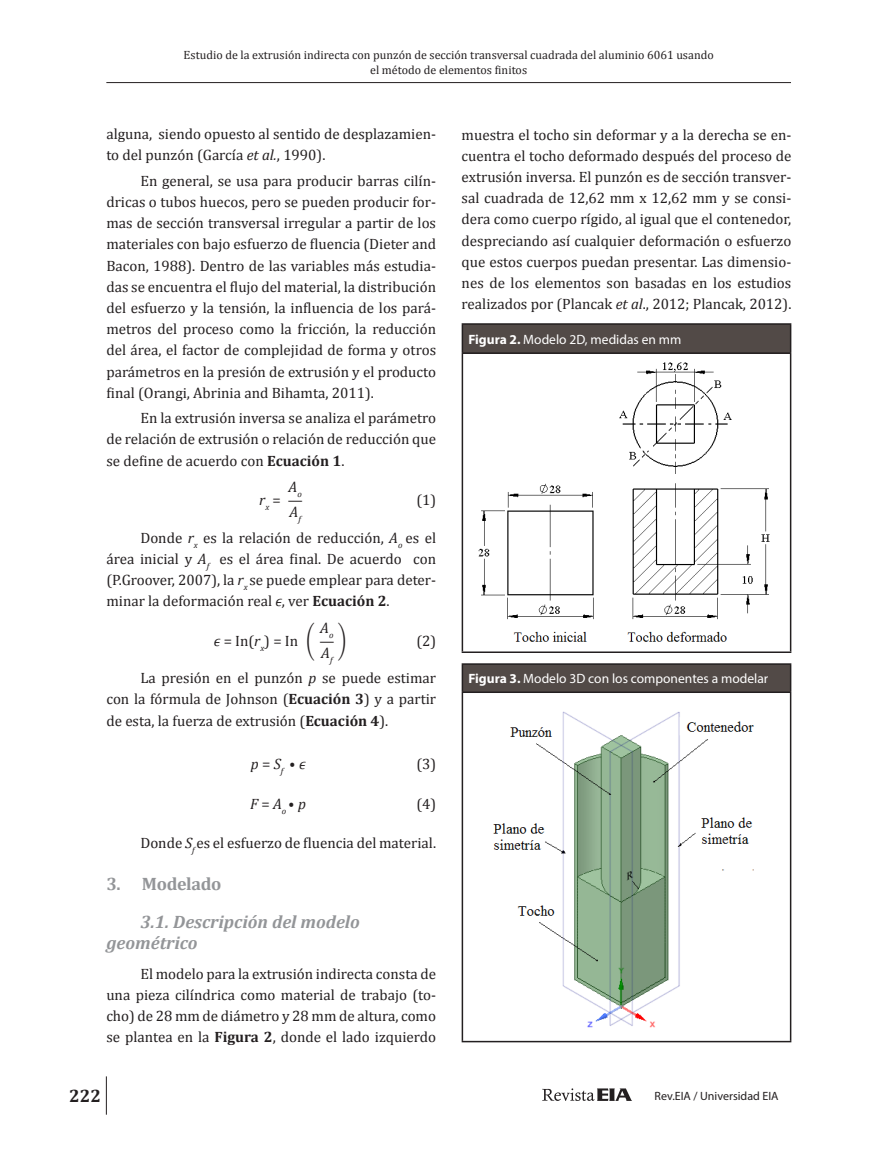
<style>
.page{position:relative;width:885px;height:1170px;background:#fff}
.page>*{position:absolute;margin:0;border:0;box-sizing:border-box;transform-origin:0 0}
.t1{font:italic 700 18px/21.1px "Cambria";color:#939598}
.t2{font:700 18px "Cambria";letter-spacing:-.02em;color:#939598}
.t3{font:700 18px "Cambria";color:#231f20}
.t4{font:15px/21.1px "Cambria";color:#231f20;text-align:justify}
.t5{font:italic 15px/13.5px "Cambria";color:#231f20;text-align:right}
.t6{font:13.5px "Myriad Pro";color:#fff}
.t7{font:12px/14.4px "Cambria";color:#231f20;text-align:center}
.t8{font:12px "Myriad Pro";color:#231f20}
.s1{font-style:italic}
.s2{font-weight:700}
.s3{font-style:normal}
</style>
<div class="page">
<hr style="left:106px;top:82px;width:684px;height:1px;background:#231f20">
<hr style="left:106px;top:1076px;width:1px;height:38px;background:#231f20">
<svg style="left:542px;top:1088px;width:90px;height:12px"></svg>
<div style="left:462px;top:324px;width:328px;height:29px;background:#524a47"></div>
<hr style="left:461px;top:354px;width:2px;height:297px;background:#231f20">
<hr style="left:789px;top:354px;width:2px;height:297px;background:#231f20">
<hr style="left:461px;top:651px;width:330px;height:2px;background:#231f20">
<hr style="left:461px;top:325px;width:2px;height:27px;background:#231f20">
<hr style="left:461px;top:323px;width:330px;height:2px;background:#231f20">
<hr style="left:789px;top:325px;width:2px;height:27px;background:#231f20">
<hr style="left:461px;top:352px;width:330px;height:2px;background:#231f20">
<img style="left:478px;top:362px;width:292px;height:280px">
<div style="left:462px;top:664px;width:328px;height:28px;background:#524a47"></div>
<hr style="left:461px;top:693px;width:2px;height:347px;background:#231f20">
<hr style="left:789px;top:693px;width:2px;height:347px;background:#231f20">
<hr style="left:461px;top:1040px;width:330px;height:2px;background:#231f20">
<hr style="left:461px;top:664px;width:2px;height:27px;background:#231f20">
<hr style="left:461px;top:663px;width:330px;height:1px;background:#231f20">
<hr style="left:789px;top:664px;width:2px;height:27px;background:#231f20">
<hr style="left:461px;top:691px;width:330px;height:2px;background:#231f20">
<img style="left:493px;top:711px;width:261px;height:317px">
<p class="t7" style="left:184px;top:48px;width:531px">Estudio de la extrusión indirecta con punzón de sección transversal cuadrada del aluminio 6061 usando el método de elementos finitos</p>
<p class="t4" style="left:106px;top:123px;width:331px">alguna, siendo opuesto al sentido de desplazamien&shy;to del punzón (García <span class="s1">et al.</span>, 1990).</p>
<p class="t4" style="left:106px;top:170px;width:331px;text-indent:34px">En general, se usa para producir barras cilín&shy;dricas o tubos huecos, pero se pueden producir for&shy;mas de sección transversal irregular a partir de los materiales con bajo esfuerzo de fluencia (Dieter and Bacon, 1988). Dentro de las variables más estudia&shy;das se encuentra el flujo del material, la distribución del esfuerzo y la tensión, la influencia de los pará&shy;metros del proceso como la fricción, la reducción del área, el factor de complejidad de forma y otros parámetros en la presión de extrusión y el producto final (Orangi, Abrinia and Bihamta, 2011).</p>
<p class="t4" style="left:106px;top:407px;width:331px;text-indent:34px">En la extrusión inversa se analiza el parámetro de relación de extrusión o relación de reducción que se define de acuerdo con <span class="s2">Ecuación 1</span>.</p>
<p class="t5" style="left:259px;top:479px;width:45px">A<sub>o<br></sub>r<sub>x</sub> <span class="s3">= —</span></p>
<p class="t4" style="left:416px;top:489px;width:21px">(1)</p>
<p class="t4" style="left:140px;top:499px;width:297px;line-height:25.5px;text-indent:149px"><span class="s1">A</span><sub>f<br></sub>Donde <span class="s1">r</span><sub>x</sub> es la relación de reducción, <span class="s1">A</span><sub>o</sub> es el</p>
<p class="t4" style="left:106px;top:548px;width:331px">área inicial y <span class="s1">A</span><sub>f</sub> es el área final. De acuerdo con (P.Groover, 2007), la <span class="s1">r</span><sub>x</sub> se puede emplear para deter&shy;minar la deformación real <span class="s1">ϵ</span>, ver <span class="s2">Ecuación 2</span>.</p>
<p class="t5" style="left:320px;top:620px;width:15px">A<sub>o</sub></p>
<p class="t4" style="left:214px;top:630px;width:86px"><span class="s1">ϵ</span> = In(<span class="s1">r</span><sub>x</sub>) = In</p>
<p class="t4" style="left:319px;top:630px;width:16px">—</p>
<p class="t4" style="left:416px;top:630px;width:21px">(2)</p>
<p class="t4" style="left:140px;top:639px;width:297px;line-height:25.5px;text-indent:181px"><span class="s1">A</span><sub>f<br></sub>La presión en el punzón <span class="s1">p</span> se puede estimar</p>
<p class="t4" style="left:106px;top:688px;width:331px">con la fórmula de Johnson (<span class="s2">Ecuación 3</span>) y a partir de esta, la fuerza de extrusión (<span class="s2">Ecuación 4</span>).</p>
<p class="t5" style="left:251px;top:756px;width:56px">p <span class="s3">=</span> S<sub>f</sub> <span class="s3">⦁</span> ϵ</p>
<p class="t4" style="left:416px;top:752px;width:21px">(3)</p>
<p class="t5" style="left:250px;top:796px;width:57px">F <span class="s3">=</span> A<sub>o</sub> <span class="s3">⦁</span> p</p>
<p class="t4" style="left:416px;top:792px;width:21px">(4)</p>
<p class="t4" style="left:140px;top:832px;width:297px">Donde <span class="s1">S</span><sub>f</sub>es el esfuerzo de fluencia del material.</p>
<p class="t2" style="left:106px;top:870px;width:116px">3. Modelado</p>
<p class="t1" style="left:106px;top:910px;width:255px;text-indent:34px">3.1. Descripción del modelo geométrico</p>
<p class="t4" style="left:106px;top:962px;width:331px;text-indent:34px">El modelo para la extrusión indirecta consta de una pieza cilíndrica como material de trabajo (to&shy;cho) de 28 mm de diámetro y 28 mm de altura, como se plantea en la <span class="s2">Figura 2</span>, donde el lado izquierdo</p>
<p class="t3" style="left:69px;top:1082px;width:33px">222</p>
<p class="t4" style="left:461px;top:124px;width:331px">muestra el tocho sin deformar y a la derecha se en&shy;cuentra el tocho deformado después del proceso de extrusión inversa. El punzón es de sección transver&shy;sal cuadrada de 12,62 mm x 12,62 mm y se consi&shy;dera como cuerpo rígido, al igual que el contenedor, despreciando así cualquier deformación o esfuerzo que estos cuerpos puedan presentar. Las dimensio&shy;nes de los elementos son basadas en los estudios realizados por (Plancak <span class="s1">et al</span>., 2012; Plancak, 2012).</p>
<p class="t6" style="left:468px;top:331px;width:214px"><span class="s2">Figura 2.</span> Modelo 2D, medidas en mm</p>
<p class="t6" style="left:468px;top:670px;width:301px"><span class="s2">Figura 3.</span> Modelo 3D con los componentes a modelar</p>
<p class="t8" style="left:654px;top:1087px;width:125px">Rev.EIA / Universidad EIA</p>
</div>
